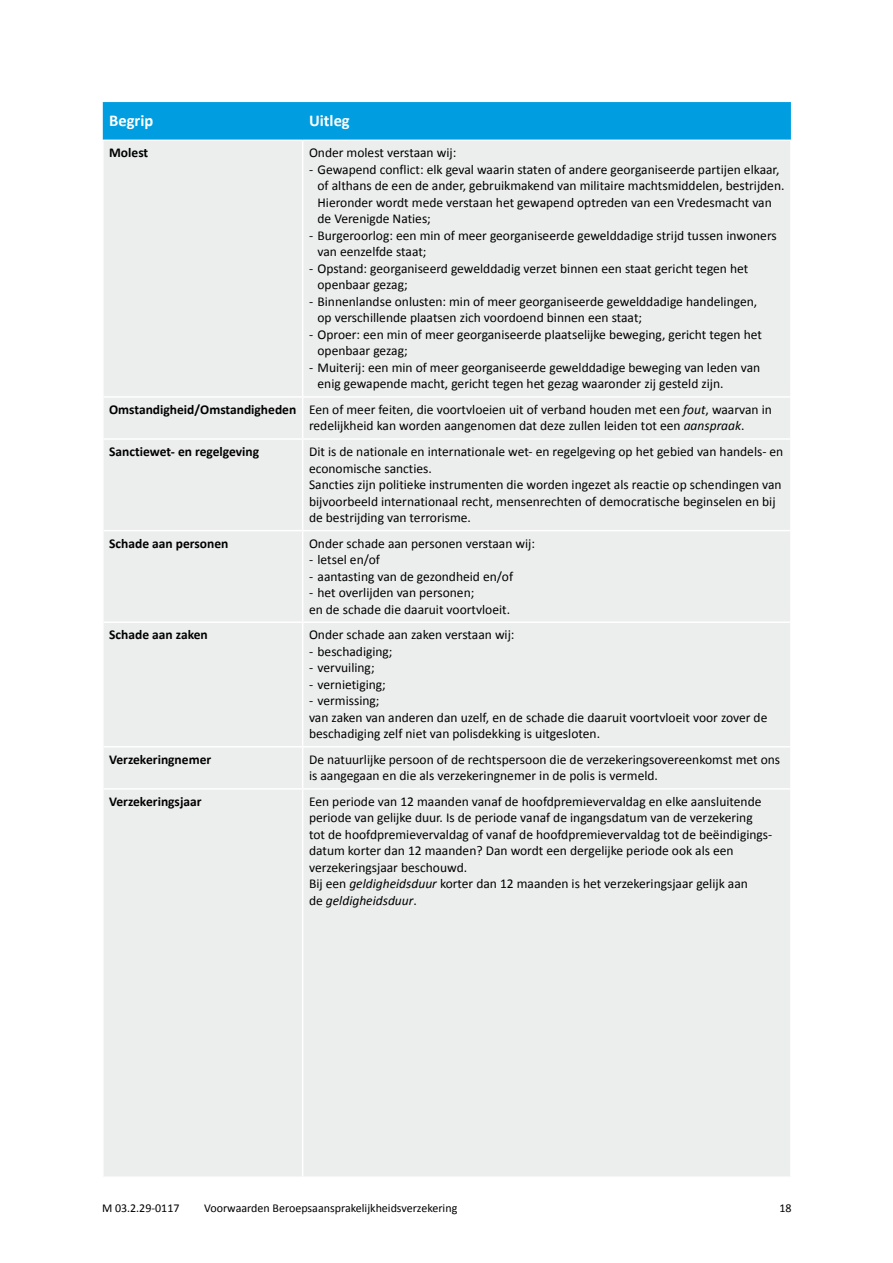
<style>
.page{position:relative;width:893px;height:1263px;background:#fff}
.page>*{position:absolute;margin:0;border:0;box-sizing:border-box;transform-origin:0 0}
.t1{font:700 16.5px "Calibri";color:#fff}
.t2{font:13.5px/16.5px "Calibri";color:#000}
.t3{font:700 13.5px "Calibri";color:#000}
.t4{font:12px "Calibri";color:#000}
.s1{font-weight:700}
.s2{font-style:italic}
</style>
<div class="page">
<div style="left:103px;top:102px;width:688px;height:38px;background:#009ee0"></div>
<div style="left:104px;top:141px;width:686px;height:1035px;background:#eceded"></div>
<hr style="left:104px;top:788px;width:199px;height:2px;background:#fff">
<hr style="left:303px;top:788px;width:487px;height:2px;background:#fff">
<hr style="left:104px;top:396px;width:199px;height:2px;background:#fff">
<hr style="left:303px;top:396px;width:487px;height:2px;background:#fff">
<hr style="left:104px;top:438px;width:199px;height:2px;background:#fff">
<hr style="left:303px;top:438px;width:487px;height:2px;background:#fff">
<hr style="left:104px;top:530px;width:199px;height:1px;background:#fff">
<hr style="left:303px;top:530px;width:487px;height:1px;background:#fff">
<hr style="left:104px;top:621px;width:199px;height:2px;background:#fff">
<hr style="left:303px;top:621px;width:487px;height:2px;background:#fff">
<hr style="left:302px;top:747px;width:1px;height:41px;background:#fff">
<hr style="left:302px;top:790px;width:1px;height:386px;background:#fff">
<hr style="left:104px;top:746px;width:199px;height:1px;background:#fff">
<hr style="left:302px;top:141px;width:1px;height:255px;background:#fff">
<hr style="left:302px;top:398px;width:1px;height:40px;background:#fff">
<hr style="left:302px;top:440px;width:1px;height:90px;background:#fff">
<hr style="left:302px;top:531px;width:1px;height:90px;background:#fff">
<hr style="left:302px;top:623px;width:1px;height:123px;background:#fff">
<hr style="left:303px;top:746px;width:487px;height:1px;background:#fff">
<p class="t1" style="left:109px;top:111px;width:46px">Begrip</p>
<p class="t1" style="left:309px;top:111px;width:42px">Uitleg</p>
<p class="t3" style="left:109px;top:145px;width:41px">Molest</p>
<p class="t2" style="left:309px;top:144px;width:149px">Onder molest verstaan wij:</p>
<p class="t2" style="left:318px;top:161px;width:468px;text-indent:-9px">- Gewapend conflict: elk geval waarin staten of andere georganiseerde partijen elkaar, of althans de een de ander, gebruikmakend van militaire machtsmiddelen, bestrijden.<br>Hieronder wordt mede verstaan het gewapend optreden van een Vredesmacht van de Verenigde Naties;</p>
<p class="t2" style="left:318px;top:227px;width:461px;text-indent:-9px">- Burgeroorlog: een min of meer georganiseerde gewelddadige strijd tussen inwoners van eenzelfde staat;</p>
<p class="t2" style="left:318px;top:260px;width:432px;text-indent:-9px">- Opstand: georganiseerd gewelddadig verzet binnen een staat gericht tegen het openbaar gezag;</p>
<p class="t2" style="left:318px;top:292px;width:441px;text-indent:-9px">- Binnenlandse onlusten: min of meer georganiseerde gewelddadige handelingen, op verschillende plaatsen zich voordoend binnen een staat;</p>
<p class="t2" style="left:318px;top:325px;width:446px;text-indent:-9px">- Oproer: een min of meer georganiseerde plaatselijke beweging, gericht tegen het openbaar gezag;</p>
<p class="t2" style="left:318px;top:358px;width:444px;text-indent:-9px">- Muiterij: een min of meer georganiseerde gewelddadige beweging van leden van enig gewapende macht, gericht tegen het gezag waaronder zij gesteld zijn.</p>
<p class="t2" style="left:309px;top:401px;width:464px;text-indent:-200px"><span class="s1">Omstandigheid/Omstandigheden</span> Een of meer feiten, die voortvloeien uit of verband houden met een <span class="s2">fout</span>, waarvan in redelijkheid kan worden aangenomen dat deze zullen leiden tot een <span class="s2">aanspraak</span>.</p>
<p class="t3" style="left:109px;top:443px;width:152px">Sanctiewet- en regelgeving</p>
<p class="t2" style="left:309px;top:443px;width:476px">Dit is de nationale en internationale wet- en regelgeving op het gebied van handels- en economische sancties.<br>Sancties zijn politieke instrumenten die worden ingezet als reactie op schendingen van bijvoorbeeld internationaal recht, mensenrechten of democratische beginselen en bij de bestrijding van terrorisme.</p>
<p class="t3" style="left:109px;top:535px;width:121px">Schade aan personen</p>
<p class="t2" style="left:309px;top:534px;width:228px">Onder schade aan personen verstaan wij:</p>
<p class="t2" style="left:309px;top:551px;width:72px">- letsel en/of</p>
<p class="t2" style="left:309px;top:567px;width:206px">- aantasting van de gezondheid en/of</p>
<p class="t2" style="left:309px;top:584px;width:203px">- het overlijden van personen;<br>en de schade die daaruit voortvloeit.</p>
<p class="t3" style="left:109px;top:626px;width:100px">Schade aan zaken</p>
<p class="t2" style="left:309px;top:626px;width:207px">Onder schade aan zaken verstaan wij:</p>
<p class="t2" style="left:309px;top:642px;width:85px">- beschadiging;</p>
<p class="t2" style="left:309px;top:659px;width:67px">- vervuiling;</p>
<p class="t2" style="left:309px;top:675px;width:78px">- vernietiging;</p>
<p class="t2" style="left:309px;top:692px;width:460px">- vermissing;<br>van zaken van anderen dan uzelf, en de schade die daaruit voortvloeit voor zover de beschadiging zelf niet van polisdekking is uitgesloten.</p>
<p class="t3" style="left:109px;top:751px;width:104px">Verzekeringnemer</p>
<p class="t2" style="left:309px;top:750px;width:473px">De natuurlijke persoon of de rechtspersoon die de verzekeringsovereenkomst met ons is aangegaan en die als verzekeringnemer in de polis is vermeld.</p>
<p class="t3" style="left:109px;top:793px;width:94px">Verzekeringsjaar</p>
<p class="t2" style="left:309px;top:792px;width:464px">Een periode van 12 maanden vanaf de hoofdpremievervaldag en elke aansluitende periode van gelijke duur. Is de periode vanaf de ingangsdatum van de verzekering tot de hoofdpremievervaldag of vanaf de hoofdpremievervaldag tot de beëindigings&shy;datum korter dan 12 maanden? Dan wordt een dergelijke periode ook als een verzekeringsjaar beschouwd.<br>Bij een <span class="s2">geldigheidsduur</span> korter dan 12 maanden is het verzekeringsjaar gelijk aan<br>de <span class="s2">geldigheidsduur</span>.</p>
<p class="t4" style="left:102px;top:1200px;width:79px">M 03.2.29-0117</p>
<p class="t4" style="left:204px;top:1200px;width:255px">Voorwaarden Beroepsaansprakelijkheidsverzekering</p>
<p class="t4" style="left:779px;top:1200px;width:14px">18</p>
</div>
